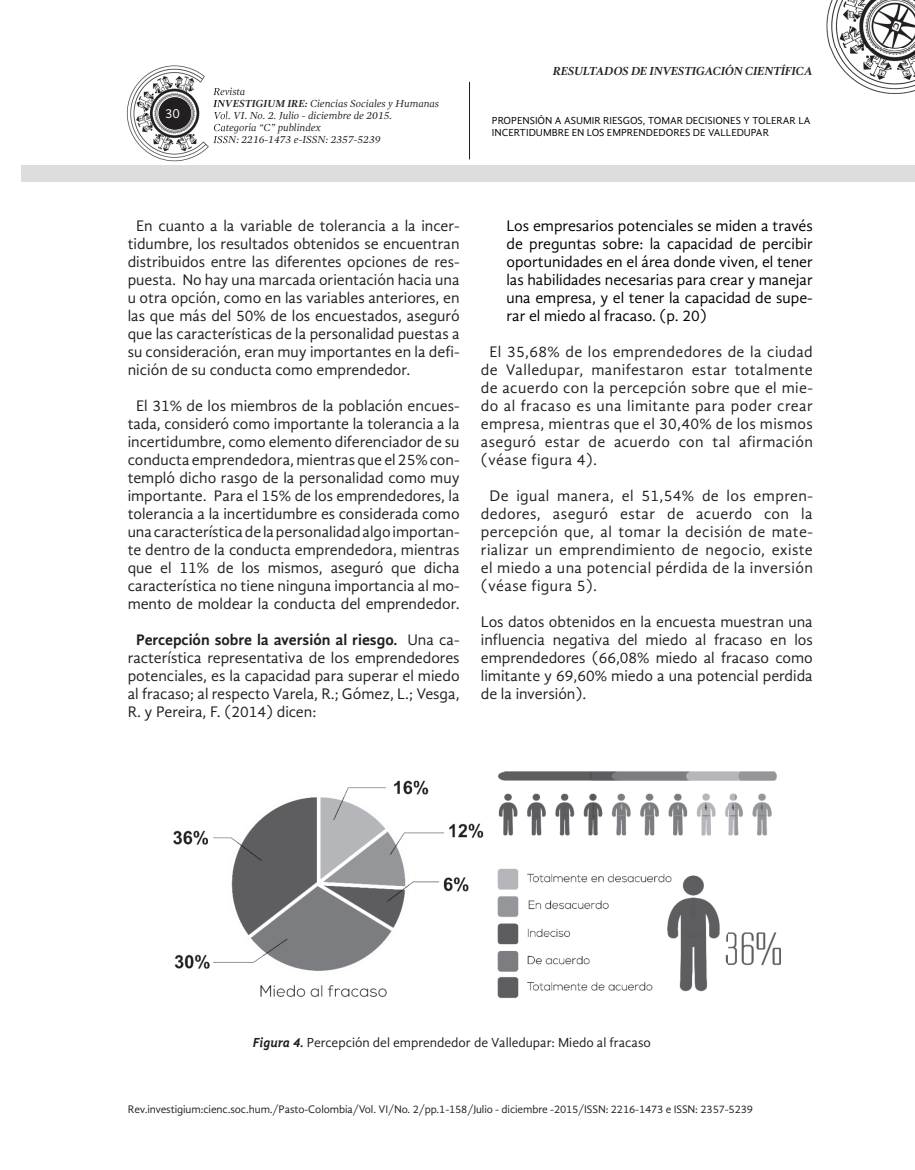
<style>
.page{position:relative;width:915px;height:1170px;background:#fff}
.page>*{position:absolute;margin:0;border:0;box-sizing:border-box;transform-origin:0 0}
.t1{font:15.75px/18px "Gandhi Sans";color:#231f20;text-align:justify}
.t2{font:15.75px/18px "Gandhi Sans";color:#000;text-align:justify}
.t3{font:13.5px "Gandhi Sans";color:#231f20}
.t4{font:13.5px "Gandhi Sans";color:#fff}
.t5{font:italic 700 12px "Gandhi Serif";letter-spacing:-.025em;color:#231f20}
.t6{font:11.25px "Gandhi Sans";letter-spacing:-.01em;color:#231f20}
.t7{font:italic 10.5px/12px "Gandhi Serif";color:#231f20}
.t8{font:10.5px/12px "Gandhi Sans";color:#000}
.s1{font-weight:700}
.s2{font-weight:700;font-style:italic}
</style>
<div class="page">
<div style="left:21px;top:166px;width:893px;height:16px;background:#dcdddf"></div>
<hr style="left:469px;top:82px;width:1px;height:77px;background:#231f20">
<img style="left:126px;top:65px;width:99px;height:97px">
<svg style="left:213px;top:88px;width:12px;height:55px"></svg>
<svg style="left:158px;top:97px;width:33px;height:33px"></svg>
<img style="left:826px;top:0;width:88px;height:94px">
<img style="left:173px;top:771px;width:607px;height:227px">
<p class="t4" style="left:165px;top:106px;width:16px">30</p>
<p class="t7" style="left:213px;top:85px;width:227px">Revista<br><span class="s1">INVESTIGIUM IRE:</span> Ciencias Sociales y Humanas<br>Vol. VI. No. 2. Julio - diciembre de 2015.<br>Categoría “C” publindex<br>ISSN: 2216-1473 e-ISSN: 2357-5239</p>
<p class="t5" style="left:552px;top:64px;width:261px">RESULTADOS DE INVESTIGACIÓN CIENTÍFICA</p>
<p class="t8" style="left:492px;top:115px;width:320px">PROPENSIÓN A ASUMIR RIESGOS, TOMAR DECISIONES Y TOLERAR LA<br>INCERTIDUMBRE EN LOS EMPRENDEDORES DE VALLEDUPAR</p>
<p class="t1" style="left:128px;top:216px;width:333px;text-indent:9px">En cuanto a la variable de tolerancia a la incer&shy;tidumbre, los resultados obtenidos se encuentran distribuidos entre las diferentes opciones de res&shy;puesta. No hay una marcada orientación hacia una u otra opción, como en las variables anteriores, en las que más del 50% de los encuestados, aseguró que las características de la personalidad puestas a su consideración, eran muy importantes en la defi&shy;nición de su conducta como emprendedor.</p>
<p class="t1" style="left:128px;top:396px;width:333px;text-align:center">El 31% de los miembros de la población encues&shy;tada, consideró como importante la tolerancia a la incertidumbre, como elemento diferenciador de su conducta emprendedora, mientras que el 25% con&shy;templó dicho rasgo de la personalidad como muy importante. Para el 15% de los emprendedores, la tolerancia a la incertidumbre es considerada como una característica de la personalidad algo importan&shy;te dentro de la conducta emprendedora, mientras que el 11% de los mismos, aseguró que dicha característica no tiene ninguna importancia al mo&shy;mento de moldear la conducta del emprendedor.</p>
<p class="t1" style="left:128px;top:630px;width:333px;text-indent:9px"><span class="s1">Percepción sobre la aversión al riesgo.</span> Una ca&shy;racterística representativa de los emprendedores potenciales, es la capacidad para superar el miedo al fracaso; al respecto Varela, R.; Gómez, L.; Vesga, R. y Pereira, F. (2014) dicen:</p>
<p class="t2" style="left:506px;top:216px;width:308px">Los empresarios potenciales se miden a través de preguntas sobre: la capacidad de percibir oportunidades en el área donde viven, el tener las habilidades necesarias para crear y manejar una empresa, y el tener la capacidad de supe&shy;rar el miedo al fracaso. (p. 20)</p>
<p class="t1" style="left:480px;top:342px;width:333px;text-indent:9px">El 35,68% de los emprendedores de la ciudad de Valledupar, manifestaron estar totalmente de acuerdo con la percepción sobre que el mie&shy;do al fracaso es una limitante para poder crear empresa, mientras que el 30,40% de los mismos aseguró estar de acuerdo con tal afirmación (véase figura 4).</p>
<p class="t1" style="left:480px;top:486px;width:333px;text-indent:9px">De igual manera, el 51,54% de los empren&shy;dedores, aseguró estar de acuerdo con la percepción que, al tomar la decisión de mate&shy;rializar un emprendimiento de negocio, existe el miedo a una potencial pérdida de la inversión (véase figura 5).</p>
<p class="t1" style="left:480px;top:612px;width:333px">Los datos obtenidos en la encuesta muestran una influencia negativa del miedo al fracaso en los emprendedores (66,08% miedo al fracaso como limitante y 69,60% miedo a una potencial perdida de la inversión).</p>
<p class="t3" style="left:253px;top:1035px;width:399px"><span class="s2">Figura 4.</span> Percepción del emprendedor de Valledupar: Miedo al fracaso</p>
<p class="t6" style="left:128px;top:1102px;width:626px">Rev.investigium:cienc.soc.hum./Pasto-Colombia/Vol. VI/No. 2/pp.1-158/Julio - diciembre -2015/ISSN: 2216-1473 e ISSN: 2357-5239</p>
</div>
